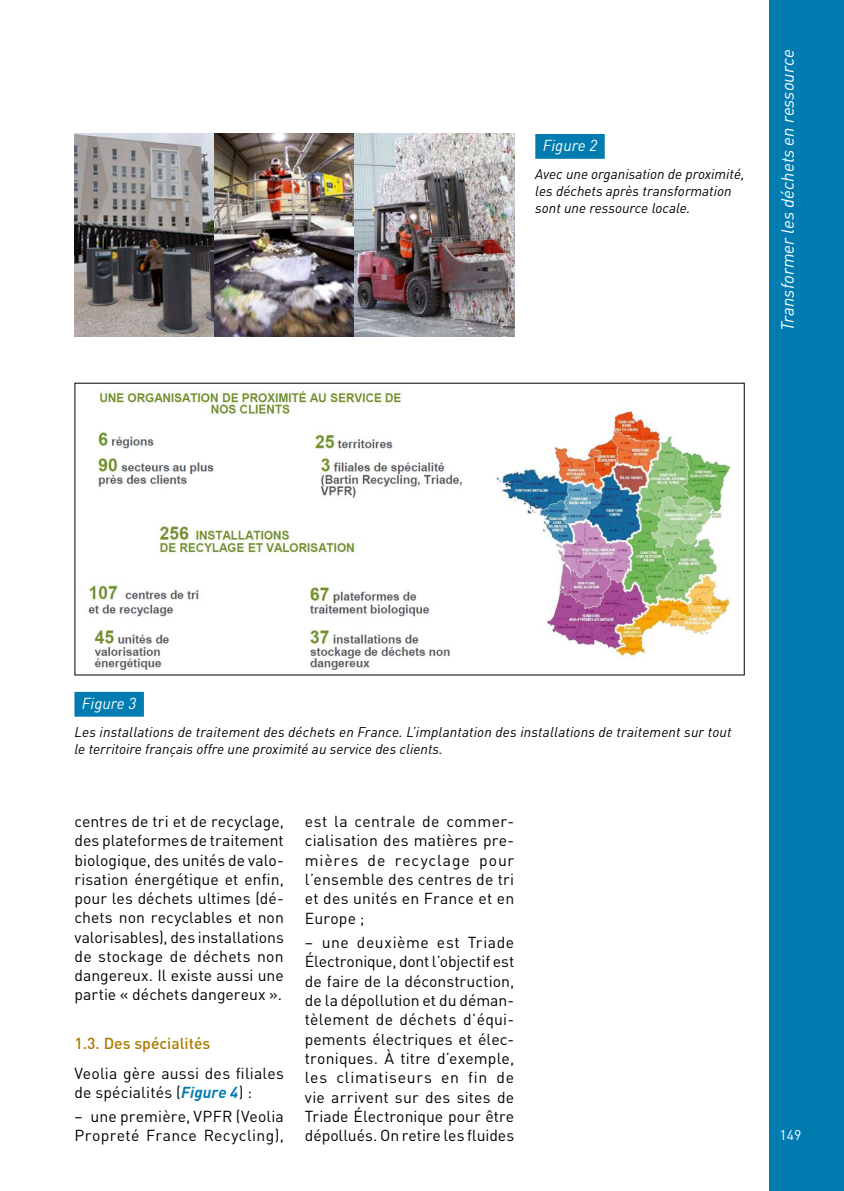
<style>
.page{position:relative;width:844px;height:1191px;background:#fff}
.page>*{position:absolute;margin:0;border:0;box-sizing:border-box;transform-origin:0 0}
.t1{font:italic 17.5px "DIN";color:#fff}
.t2{font:15.75px/19.2px "DIN";letter-spacing:.01em;color:#000;text-align:justify}
.t3{font:500 15.75px "DIN";color:#aa7b00}
.t4{font:italic 15.75px "DIN";color:#fff}
.t5{font:italic 14px/16.8px "DIN";color:#000}
.t6{font:14px "DIN";color:#fff}
.s1{font-weight:700;font-style:italic;color:#007cb0}
</style>
<div class="page">
<div style="left:769px;top:0;width:74px;height:1191px;background:#007cb0"></div>
<div style="left:535px;top:134px;width:69px;height:25px;background:#007cb0"></div>
<div style="left:74px;top:692px;width:70px;height:24px;background:#007cb0"></div>
<img style="left:88px;top:390px;width:643px;height:280px">
<img style="left:74px;top:134px;width:440px;height:203px">
<p class="t4" style="left:542px;top:136px;width:56px">Figure 2</p>
<p class="t5" style="left:535px;top:166px;width:211px">Avec une organisation de proximité, les déchets après transformation sont une ressource locale.</p>
<p class="t1" style="left:776px;top:331px;width:283px;rotate:-90deg">Transformer les déchets en ressource</p>
<p class="t4" style="left:82px;top:693px;width:56px">Figure 3</p>
<p class="t5" style="left:74px;top:723px;width:658px">Les installations de traitement des déchets en France. L’implantation des installations de traitement sur tout le territoire français offre une proximité au service des clients.</p>
<p class="t2" style="left:74px;top:811px;width:211px">centres de tri et de recyclage, des plateformes de traitement biologique, des unités de valo&shy;risation énergétique et enfin, pour les déchets ultimes (dé&shy;chets non recyclables et non valorisables), des installations de stockage de déchets non dangereux. Il existe aussi une partie « déchets dangereux ».</p>
<p class="t3" style="left:74px;top:1033px;width:137px">1.3. Des spécialités</p>
<p class="t2" style="left:74px;top:1063px;width:211px">Veolia gère aussi des filiales de spécialités (<span class="s1">Figure 4</span>) :</p>
<p class="t2" style="left:74px;top:1106px;width:211px">– une première, VPFR (Veolia<br>Propreté France Recycling),</p>
<p class="t2" style="left:305px;top:811px;width:211px">est la centrale de commer&shy;cialisation des matières pre&shy;mières de recyclage pour l’ensemble des centres de tri et des unités en France et en Europe ;</p>
<p class="t2" style="left:305px;top:932px;width:211px">– une deuxième est Triade Électronique, dont l’objectif est de faire de la déconstruction, de la dépollution et du déman&shy;tèlement de déchets d’équi&shy;pements électriques et élec&shy;troniques. À titre d’exemple, les climatiseurs en fin de vie arrivent sur des sites de Triade Électronique pour être dépollués. On retire les fluides</p>
<p class="t6" style="left:779px;top:1125px;width:23px">149</p>
</div>
